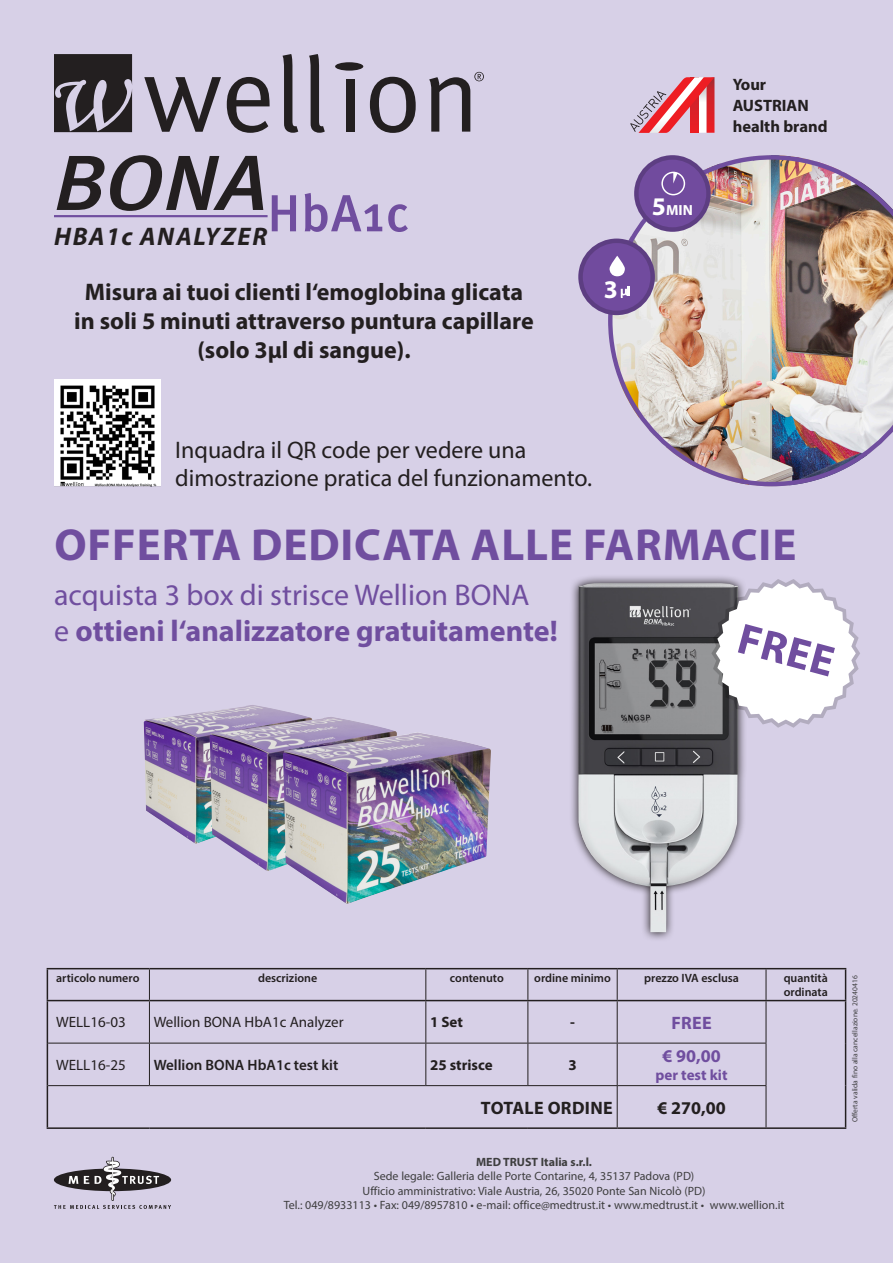
<style>
.page{position:relative;width:893px;height:1263px;background:#d7d0e7}
.page>*{position:absolute;margin:0;border:0;box-sizing:border-box;transform-origin:0 0}
.t1{font:700 45px "Myriad Pro";letter-spacing:.02em;color:#704e9f}
.t2{font:700 43.5px "Myriad Pro";color:#704e9f}
.t3{font:700 30px/36px "Myriad Pro";color:#704e9f}
.t4{font:italic 700 25.5px "Myriad Pro";letter-spacing:.07em;color:#231f20}
.t5{font:700 25.5px "Myriad Pro";color:#fff}
.t6{font:700 24px/28.8px "Myriad Pro";color:#231f20;text-align:center}
.t7{font:24px/28.8px "Myriad Pro";color:#231f20}
.t8{font:700 18px "Myriad Pro";letter-spacing:.02em;color:#231f20}
.t9{font:700 18px "Myriad Pro";letter-spacing:.02em;color:#704e9f}
.t10{font:700 16.5px/21px "Myriad Pro";color:#231f20}
.t11{font:15px "Myriad Pro";color:#231f20}
.t12{font:600 15px "Myriad Pro";color:#231f20}
.t13{font:700 15px "Myriad Pro";color:#231f20}
.t14{font:700 15px "Myriad Pro";color:#704e9f}
.t15{font:700 14.7px "Myriad Pro";color:#fff}
.t16{font:12px/14.4px "Myriad Pro";color:#3e3e3f;text-align:center}
.t17{font:600 12px/14.4px "Myriad Pro";color:#231f20}
.t18{font:700 12px "Myriad Pro";color:#3e3e3f}
.t19{font:7.5px "Myriad Pro";color:#3e3e3f}
.s1{font-size:25.5px}
.s2{font-weight:400}
</style>
<div class="page">
<img style="left:608px;top:155px;width:285px;height:331px">
<svg style="left:227px;top:77px;width:43px;height:56px"></svg>
<svg style="left:283px;top:54px;width:15px;height:79px"></svg>
<svg style="left:309px;top:54px;width:16px;height:79px"></svg>
<div style="left:346px;top:79px;width:9px;height:53px;background:#231f20"></div>
<svg style="left:370px;top:77px;width:46px;height:56px"></svg>
<svg style="left:144px;top:77px;width:77px;height:55px"></svg>
<div style="left:335px;top:62px;width:28px;height:9px;background:#231f20;border-radius:50%"></div>
<svg style="left:429px;top:72px;width:55px;height:60px"></svg>
<svg style="left:54px;top:54px;width:78px;height:78px"></svg>
<svg style="left:57px;top:155px;width:206px;height:56px"></svg>
<hr style="left:54px;top:215px;width:214px;height:2px;background:#704e9f">
<svg style="left:272px;top:195px;width:24px;height:36px"></svg>
<svg style="left:305px;top:193px;width:77px;height:39px"></svg>
<svg style="left:388px;top:204px;width:20px;height:28px"></svg>
<svg style="left:571px;top:576px;width:174px;height:363px"></svg>
<img style="left:578px;top:583px;width:160px;height:349px">
<svg style="left:630px;top:77px;width:84px;height:56px"></svg>
<svg style="left:54px;top:1157px;width:117px;height:52px"></svg>
<img style="left:54px;top:379px;width:106px;height:107px">
<img style="left:144px;top:705px;width:160px;height:139px">
<img style="left:210px;top:716px;width:186px;height:155px">
<img style="left:283px;top:732px;width:208px;height:172px">
<svg style="left:634px;top:155px;width:77px;height:77px"></svg>
<svg style="left:578px;top:239px;width:77px;height:76px"></svg>
<hr style="left:149px;top:969px;width:1px;height:31px;background:#231f20">
<hr style="left:425px;top:969px;width:1px;height:31px;background:#231f20">
<hr style="left:527px;top:969px;width:1px;height:31px;background:#231f20">
<hr style="left:617px;top:969px;width:1px;height:31px;background:#231f20">
<hr style="left:766px;top:969px;width:1px;height:31px;background:#231f20">
<hr style="left:149px;top:1001px;width:1px;height:42px;background:#231f20">
<hr style="left:425px;top:1001px;width:1px;height:42px;background:#231f20">
<hr style="left:527px;top:1001px;width:1px;height:42px;background:#231f20">
<hr style="left:617px;top:1001px;width:1px;height:42px;background:#231f20">
<hr style="left:766px;top:1001px;width:1px;height:42px;background:#231f20">
<hr style="left:48px;top:1043px;width:101px;height:1px;background:#231f20">
<hr style="left:149px;top:1043px;width:277px;height:1px;background:#231f20">
<hr style="left:149px;top:1043px;width:1px;height:42px;background:#231f20">
<hr style="left:426px;top:1043px;width:102px;height:1px;background:#231f20">
<hr style="left:425px;top:1043px;width:1px;height:42px;background:#231f20">
<hr style="left:528px;top:1043px;width:89px;height:1px;background:#231f20">
<hr style="left:527px;top:1043px;width:1px;height:42px;background:#231f20">
<hr style="left:617px;top:1043px;width:149px;height:1px;background:#231f20">
<hr style="left:617px;top:1043px;width:1px;height:42px;background:#231f20">
<hr style="left:766px;top:1043px;width:1px;height:42px;background:#231f20">
<hr style="left:48px;top:1085px;width:101px;height:1px;background:#231f20">
<hr style="left:149px;top:1085px;width:277px;height:1px;background:#231f20">
<hr style="left:426px;top:1085px;width:102px;height:1px;background:#231f20">
<hr style="left:528px;top:1085px;width:89px;height:1px;background:#231f20">
<hr style="left:617px;top:1085px;width:149px;height:1px;background:#231f20">
<hr style="left:617px;top:1086px;width:1px;height:41px;background:#231f20">
<hr style="left:766px;top:1086px;width:1px;height:41px;background:#231f20">
<hr style="left:47px;top:1000px;width:102px;height:1px;background:#231f20">
<hr style="left:149px;top:1000px;width:277px;height:1px;background:#231f20">
<hr style="left:426px;top:1000px;width:102px;height:1px;background:#231f20">
<hr style="left:528px;top:1000px;width:89px;height:1px;background:#231f20">
<hr style="left:617px;top:1000px;width:149px;height:1px;background:#231f20">
<hr style="left:766px;top:1000px;width:80px;height:1px;background:#231f20">
<hr style="left:47px;top:968px;width:102px;height:1px;background:#231f20">
<hr style="left:47px;top:969px;width:1px;height:31px;background:#231f20">
<hr style="left:149px;top:968px;width:277px;height:1px;background:#231f20">
<hr style="left:426px;top:968px;width:102px;height:1px;background:#231f20">
<hr style="left:528px;top:968px;width:89px;height:1px;background:#231f20">
<hr style="left:617px;top:968px;width:149px;height:1px;background:#231f20">
<hr style="left:766px;top:968px;width:80px;height:1px;background:#231f20">
<hr style="left:845px;top:969px;width:1px;height:31px;background:#231f20">
<hr style="left:47px;top:1001px;width:1px;height:42px;background:#231f20">
<hr style="left:845px;top:1001px;width:1px;height:42px;background:#231f20">
<hr style="left:845px;top:1043px;width:1px;height:42px;background:#231f20">
<hr style="left:845px;top:1085px;width:1px;height:42px;background:#231f20">
<hr style="left:766px;top:1127px;width:80px;height:2px;background:#231f20">
<hr style="left:47px;top:1043px;width:1px;height:42px;background:#231f20">
<hr style="left:47px;top:1085px;width:1px;height:42px;background:#231f20">
<hr style="left:47px;top:1127px;width:102px;height:2px;background:#231f20">
<hr style="left:149px;top:1127px;width:277px;height:2px;background:#231f20">
<hr style="left:426px;top:1127px;width:102px;height:2px;background:#231f20">
<hr style="left:528px;top:1127px;width:89px;height:2px;background:#231f20">
<hr style="left:617px;top:1127px;width:149px;height:2px;background:#231f20">
<svg style="left:711px;top:579px;width:149px;height:149px"></svg>
<h3 class="t4" style="left:54px;top:220px;width:215px">HBA1c ANALYZER</h3>
<h3 class="t6" style="left:74px;top:277px;width:461px">Misura ai tuoi clienti l‘emoglobina glicata in soli 5 minuti attraverso puntura capillare (solo 3μl di sangue).</h3>
<h3 class="t5" style="left:604px;top:273px;width:16px">3</h3>
<h3 class="t7" style="left:175px;top:435px;width:418px">Inquadra il QR code per vedere una dimostrazione pratica del funzionamento.</h3>
<p class="t15" style="left:652px;top:201px;width:42px"><span class="s1">5</span>MIN</p>
<h3 class="t10" style="left:733px;top:73px;width:96px">Your<br>AUSTRIAN health brand</h3>
<h1 class="t1" style="left:54px;top:515px;width:743px">OFFERTA DEDICATA ALLE FARMACIE</h1>
<h3 class="t3" style="left:54px;top:575px;width:505px"><span class="s2">acquista 3 box di strisce Wellion BONA<br>e</span> ottieni l‘analizzatore gratuitamente!</h3>
<h2 class="t2" style="left:746px;top:610px;width:99px;rotate:15deg">FREE</h2>
<p class="t17" style="left:56px;top:970px;width:85px">articolo numero</p>
<p class="t17" style="left:258px;top:970px;width:61px">descrizione</p>
<p class="t17" style="left:450px;top:970px;width:55px">contenuto</p>
<p class="t17" style="left:534px;top:970px;width:78px">ordine minimo</p>
<p class="t17" style="left:644px;top:970px;width:96px">prezzo IVA esclusa</p>
<p class="t17" style="left:784px;top:970px;width:46px">quantità ordinata</p>
<p class="t11" style="left:56px;top:1013px;width:71px">WELL16-03</p>
<p class="t11" style="left:154px;top:1013px;width:192px">Wellion BONA HbA1c Analyzer</p>
<p class="t13" style="left:430px;top:1013px;width:34px">1 Set</p>
<p class="t13" style="left:570px;top:1013px;width:6px">-</p>
<h3 class="t9" style="left:671px;top:1011px;width:42px">FREE</h3>
<p class="t11" style="left:56px;top:1056px;width:71px">WELL16-25</p>
<p class="t12" style="left:154px;top:1055px;width:186px">Wellion BONA HbA1c test kit</p>
<p class="t13" style="left:430px;top:1055px;width:64px">25 strisce</p>
<p class="t13" style="left:568px;top:1055px;width:10px">3</p>
<h3 class="t9" style="left:662px;top:1044px;width:60px">€ 90,00</h3>
<p class="t14" style="left:656px;top:1065px;width:73px">per test kit</p>
<h3 class="t8" style="left:481px;top:1096px;width:133px">TOTALE ORDINE</h3>
<h3 class="t8" style="left:657px;top:1096px;width:70px">€ 270,00</h3>
<p class="t18" style="left:476px;top:1154px;width:117px">MED TRUST Italia s.r.l.</p>
<p class="t16" style="left:284px;top:1169px;width:502px">Sede legale: Galleria delle Porte Contarine, 4, 35137 Padova (PD)<br>Ufficio amministrativo: Viale Austria, 26, 35020 Ponte San Nicolò (PD)<br>Tel.: 049/8933113 • Fax: 049/8957810 • e-mail: office@medtrust.it • www.medtrust.it • www.wellion.it</p>
<p class="t19" style="left:850px;top:1122px;width:148px;rotate:-90deg">Offerta valida fino alla cancellazione. 20240416</p>
</div>
